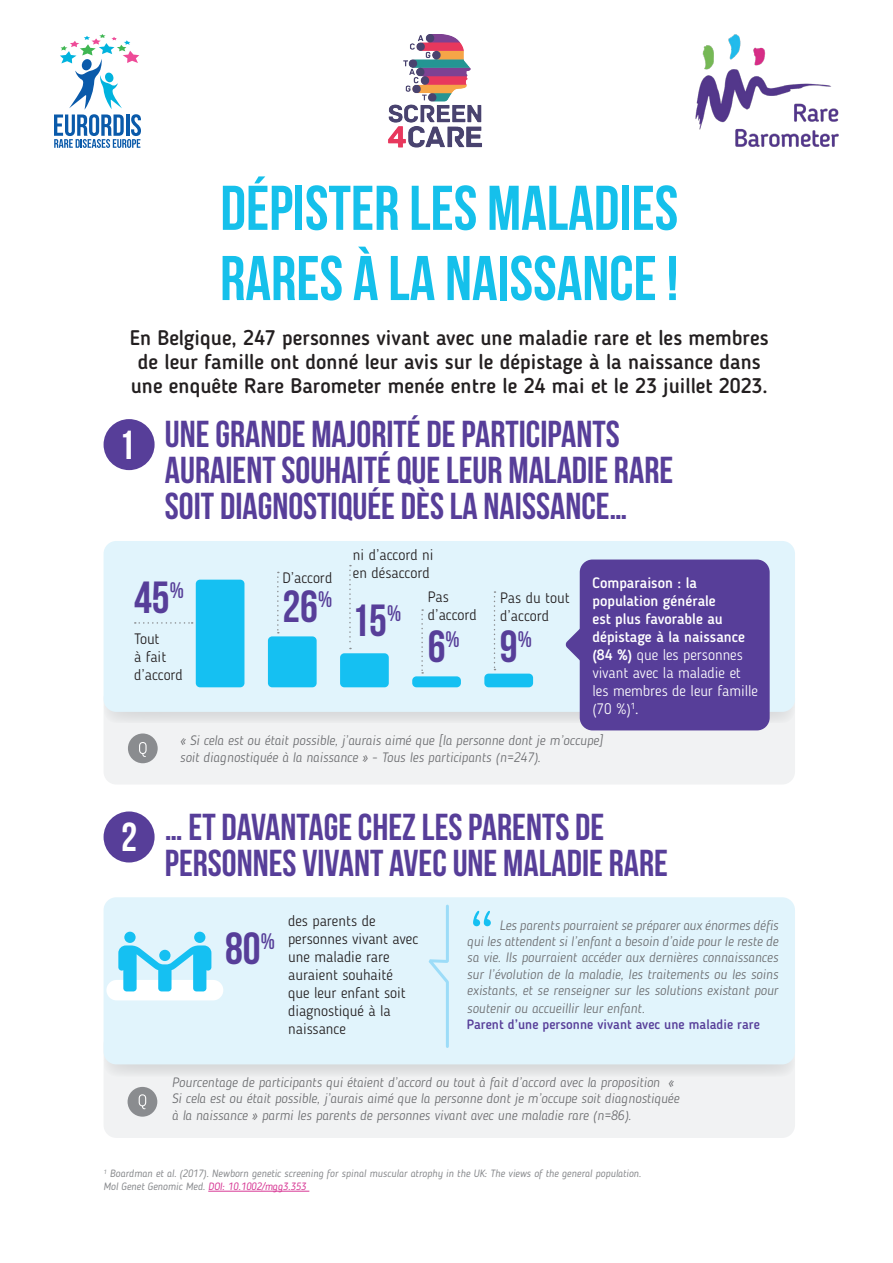
<style>
.page{position:relative;width:893px;height:1263px;background:#fff}
.page>*{position:absolute;margin:0;border:0;box-sizing:border-box;transform-origin:0 0}
.grand_titre{font:63px/70.2px "Bebas Neue";color:#15c0eb}
.infog_chiffre_2{font:45px "Bebas Neue";color:#573e99}
.numéro_rubrique{font:40.5px "Bebas Neue";color:#fff}
.titre_de_rubrique{font:37.5px/36px "Bebas Neue";color:#573e99}
.infog_chiffre_2-2{font:22.5px "Bebas Neue";color:#573e99}
.sous-titre{font:500 21px/24px "Blogger Sans";color:#231f20;text-align:center}
.réponse{font:300 15px/18px "Blogger Sans";color:#231f20}
.réponse-2{font:500 15px/18px "Blogger Sans";color:#fff}
.question{font:italic 300 13.5px/16.2px "Blogger Sans";color:#6c6d70}
.citation{font:italic 300 13.5px/16.2px "Blogger Sans";color:#6c6d70;text-align:justify}
.citation-2{font:500 13.5px "Blogger Sans";color:#573e99}
.légende{font:italic 10.5px "Blogger Sans";color:#8a8c8f}
.légende-2{font:italic 10.5px "Blogger Sans";color:#d73995}
.s1{font-weight:300}
.s2{font-weight:400}
.s3{color:#8a8c8f}
</style>
<div class="page">
<svg style="left:54px;top:34px;width:87px;height:114px"></svg>
<img style="left:388px;top:104px;width:94px;height:44px">
<img style="left:403px;top:34px;width:68px;height:68px">
<img style="left:695px;top:34px;width:144px;height:112px">
<div style="left:104px;top:419px;width:51px;height:51px;background:#573e99;border-radius:50%"></div>
<div style="left:104px;top:686px;width:691px;height:98px;background:#f1f2f3;border-radius:13px"></div>
<div style="left:128px;top:733px;width:30px;height:30px;background:#8a8c8f;border-radius:50%"></div>
<svg style="left:139px;top:742px;width:8px;height:15px"></svg>
<div style="left:104px;top:691px;width:691px;height:32px;background:#e0e1e2;border-radius:13px"></div>
<div style="left:104px;top:541px;width:691px;height:171px;background:#e1f4fc;border-radius:13px"></div>
<div style="left:196px;top:580px;width:48px;height:107px;background:#15c0f2;border-radius:4px"></div>
<div style="left:268px;top:636px;width:49px;height:51px;background:#15c0f2;border-radius:4px"></div>
<div style="left:340px;top:653px;width:49px;height:34px;background:#15c0f2;border-radius:4px"></div>
<div style="left:412px;top:676px;width:49px;height:11px;background:#15c0f2;border-radius:4px"></div>
<div style="left:484px;top:674px;width:49px;height:13px;background:#15c0f2;border-radius:4px"></div>
<svg style="left:349px;top:565px;width:2px;height:84px"></svg>
<svg style="left:277px;top:572px;width:2px;height:61px"></svg>
<svg style="left:135px;top:622px;width:58px;height:2px"></svg>
<svg style="left:421px;top:609px;width:2px;height:65px"></svg>
<svg style="left:494px;top:591px;width:1px;height:79px"></svg>
<div style="left:580px;top:559px;width:190px;height:171px;background:#573e99;border-radius:13px"></div>
<svg style="left:565px;top:599px;width:15px;height:89px"></svg>
<div style="left:104px;top:1031px;width:691px;height:107px;background:#f1f2f3;border-radius:13px"></div>
<div style="left:128px;top:1087px;width:29px;height:30px;background:#8a8c8f;border-radius:50%"></div>
<svg style="left:139px;top:1094px;width:7px;height:15px"></svg>
<div style="left:104px;top:811px;width:51px;height:51px;background:#573e99;border-radius:50%"></div>
<div style="left:104px;top:1045px;width:691px;height:32px;background:#e0e3e4;border-radius:13px"></div>
<div style="left:104px;top:897px;width:691px;height:167px;background:#e1f4fc;border-radius:13px"></div>
<svg style="left:473px;top:911px;width:18px;height:15px"></svg>
<div style="left:106px;top:980px;width:117px;height:20px;background:#fff;border-radius:10px"></div>
<div style="left:124px;top:932px;width:12px;height:11px;background:#15c0f2;border-radius:50%"></div>
<div style="left:194px;top:932px;width:11px;height:11px;background:#15c0f2;border-radius:50%"></div>
<svg style="left:118px;top:945px;width:93px;height:46px"></svg>
<svg style="left:428px;top:904px;width:21px;height:144px"></svg>
<hr style="left:208px;top:1191px;width:101px;height:1px;background:#d73995">
<p class="grand_titre" style="left:220px;top:172px;width:460px">DÉPISTER LES MALADIES<br>RARES À LA NAISSANCE !</p>
<p class="sous-titre" style="left:130px;top:326px;width:640px">En Belgique, 247 personnes vivant avec une maladie rare et les membres de leur famille ont donné leur avis sur le dépistage à la naissance dans une enquête Rare Barometer menée entre le 24 mai et le 23 juillet 2023.</p>
<p class="titre_de_rubrique" style="left:165px;top:416px;width:510px">UNE GRANDE MAJORITÉ DE PARTICIPANTS<br>AURAIENT SOUHAITÉ QUE LEUR MALADIE RARE<br>SOIT DIAGNOSTIQUÉE DÈS LA NAISSANCE…</p>
<p class="numéro_rubrique" style="left:119px;top:422px;width:18px">1</p>
<p class="réponse" style="left:353px;top:546px;width:82px">ni d’accord ni en désaccord</p>
<p class="réponse" style="left:282px;top:569px;width:51px">D’accord</p>
<p class="infog_chiffre_2" style="left:134px;top:573px;width:51px">45<sup>%</sup></p>
<p class="infog_chiffre_2" style="left:282px;top:582px;width:51px">26<sup>%</sup></p>
<p class="réponse" style="left:500px;top:588px;width:71px">Pas du tout d’accord</p>
<p class="réponse" style="left:428px;top:588px;width:50px">Pas d’accord</p>
<p class="infog_chiffre_2" style="left:351px;top:595px;width:51px">15<sup>%</sup></p>
<p class="infog_chiffre_2" style="left:428px;top:622px;width:33px">6<sup>%</sup></p>
<p class="infog_chiffre_2" style="left:500px;top:622px;width:19px">9</p>
<p class="réponse" style="left:134px;top:630px;width:27px">Tout</p>
<p class="infog_chiffre_2-2" style="left:518px;top:627px;width:16px">%</p>
<p class="réponse" style="left:134px;top:648px;width:50px">à fait d’accord</p>
<p class="réponse-2" style="left:592px;top:573px;width:167px">Comparaison : la population générale<br>est plus favorable au dépistage à la naissance (84 %) <span class="s1">que les personnes vivant avec la maladie et les membres de leur famille (70 %)</span><sup>1</sup><span class="s2">.</span></p>
<p class="numéro_rubrique" style="left:121px;top:815px;width:18px">2</p>
<p class="question" style="left:180px;top:732px;width:424px">« Si cela est ou était possible, j’aurais aimé que [la personne dont je m’occupe] soit diagnostiquée à la naissance » - Tous les participants (n=247).</p>
<p class="titre_de_rubrique" style="left:165px;top:808px;width:505px">… ET DAVANTAGE CHEZ LES PARENTS DE<br>PERSONNES VIVANT AVEC UNE MALADIE RARE</p>
<p class="réponse" style="left:288px;top:912px;width:132px">des parents de personnes vivant avec une maladie rare auraient souhaité<br>que leur enfant soit diagnostiqué à la naissance</p>
<p class="infog_chiffre_2" style="left:225px;top:924px;width:51px">80<sup>%</sup></p>
<p class="citation" style="left:467px;top:917px;width:313px;text-indent:32px">Les parents pourraient se préparer aux énormes défis qui les attendent si l’enfant a besoin d’aide pour le reste de sa vie. Ils pourraient accéder aux dernières connaissances sur l’évolution de la maladie, les traitements ou les soins existants, et se renseigner sur les solutions existant pour</p>
<p class="citation" style="left:467px;top:1000px;width:179px">soutenir ou accueillir leur enfant.</p>
<p class="citation-2" style="left:467px;top:1016px;width:294px">Parent d’une personne vivant avec une maladie rare</p>
<p class="question" style="left:172px;top:1074px;width:509px">Pourcentage de participants qui étaient d’accord ou tout à fait d’accord avec la proposition «<br>Si cela est ou était possible, j’aurais aimé que la personne dont je m’occupe soit diagnostiquée à la naissance » parmi les parents de personnes vivant avec une maladie rare (n=86).</p>
<p class="légende" style="left:104px;top:1167px;width:539px"><sup>1</sup> Boardman et al. (2017). Newborn genetic screening for spinal muscular atrophy in the UK: The views of the general population.</p>
<p class="légende-2" style="left:104px;top:1180px;width:204px"><span class="s3">Mol Genet Genomic Med.</span> DOI: 10.1002/mgg3.353</p>
</div>
